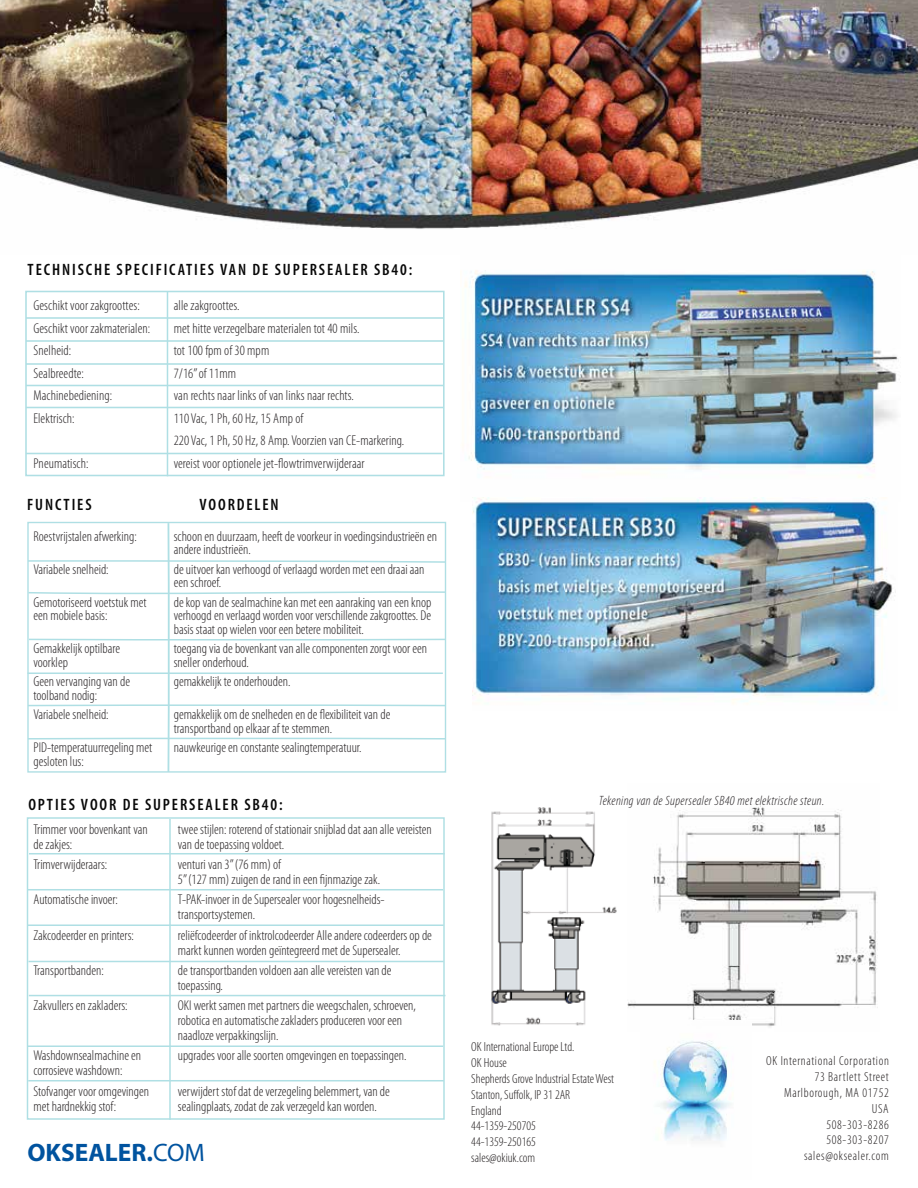
<style>
.page{position:relative;width:918px;height:1188px;background:#fff}
.page>*{position:absolute;margin:0;border:0;box-sizing:border-box;transform-origin:0 0}
.t1{font:700 25.35px "Myriad";color:#00539f}
.t2{font:600 condensed 16.5px "Myriad Pro";letter-spacing:.115em;color:#080808}
.t3{font:300 condensed 14.25px/22.5px "Myriad Pro";color:#231f21}
.t4{font:300 condensed 14.25px/15px "Myriad Pro";color:#231f20}
.t5{font:italic 300 condensed 13.5px "Myriad Pro";letter-spacing:.025em;color:#231f21}
.t6{font:300 condensed 13.2px/15.8px "Myriad Pro";color:#231f20}
.t7{font:300 condensed 13.2px/15.8px "Myriad Pro";letter-spacing:.05em;color:#231f20;text-align:right}
.s1{font-weight:400}
</style>
<div class="page">
<img style="left:0;top:0;width:918px;height:229px">
<img style="left:465px;top:270px;width:433px;height:208px">
<img style="left:491px;top:807px;width:126px;height:219px">
<img style="left:628px;top:805px;width:250px;height:222px">
<div style="left:25px;top:291px;width:420px;height:185px;border:2px solid #afdfe4"></div>
<hr style="left:167px;top:291px;width:1px;height:185px;background:#afdfe4">
<hr style="left:26px;top:317px;width:418px;height:2px;background:#afdfe4">
<hr style="left:26px;top:340px;width:417px;height:2px;background:#afdfe4">
<hr style="left:26px;top:363px;width:417px;height:2px;background:#afdfe4">
<hr style="left:26px;top:385px;width:417px;height:1px;background:#afdfe4">
<hr style="left:26px;top:407px;width:417px;height:1px;background:#afdfe4">
<hr style="left:26px;top:453px;width:416px;height:1px;background:#afdfe4">
<div style="left:27px;top:817px;width:418px;height:303px;border:1px solid #afdfe4"></div>
<hr style="left:29px;top:853px;width:416px;height:1px;background:#afdfe4">
<hr style="left:28px;top:889px;width:415px;height:1px;background:#afdfe4">
<hr style="left:28px;top:924px;width:416px;height:2px;background:#afdfe4">
<hr style="left:28px;top:961px;width:416px;height:1px;background:#afdfe4">
<hr style="left:29px;top:995px;width:417px;height:1px;background:#afdfe4">
<hr style="left:27px;top:1046px;width:416px;height:1px;background:#afdfe4">
<hr style="left:28px;top:1080px;width:416px;height:1px;background:#afdfe4">
<hr style="left:169px;top:819px;width:2px;height:301px;background:#afdfe4">
<svg style="left:27px;top:521px;width:420px;height:252px"></svg>
<hr style="left:28px;top:672px;width:415px;height:2px;background:#afdfe4">
<img style="left:640px;top:1021px;width:112px;height:120px">
<img style="left:472px;top:497px;width:424px;height:207px">
<p class="t2" style="left:28px;top:261px;width:386px">TECHNISCHE SPECIFICATIES VAN DE SUPERSEALER SB40:</p>
<p class="t3" style="left:34px;top:295px;width:118px">Geschikt voor zakgroottes:<br>Geschikt voor zakmaterialen:<br>Snelheid:<br>Sealbreedte:<br>Machinebediening:<br>Elektrisch:</p>
<p class="t3" style="left:34px;top:452px;width:57px">Pneumatisch:</p>
<p class="t3" style="left:174px;top:295px;width:232px">alle zakgroottes.<br>met hitte verzegelbare materialen tot 40 mils.<br>tot 100 fpm of 30 mpm<br>7/16” of 11mm<br>van rechts naar links of van links naar rechts.<br>110 Vac, 1 Ph, 60 Hz, 15 Amp of<br>220 Vac, 1 Ph, 50 Hz, 8 Amp. Voorzien van CE-markering. vereist voor optionele jet-flowtrimverwijderaar</p>
<p class="t2" style="left:27px;top:495px;width:66px">FUNCTIES</p>
<p class="t2" style="left:200px;top:495px;width:81px">VOORDELEN</p>
<p class="t3" style="left:34px;top:525px;width:105px">Roestvrijstalen afwerking:</p>
<p class="t3" style="left:34px;top:558px;width:77px">Variabele snelheid:</p>
<p class="t3" style="left:34px;top:596px;width:115px;line-height:13.5px">Gemotoriseerd voetstuk met een mobiele basis:</p>
<p class="t3" style="left:34px;top:642px;width:88px;line-height:13.5px">Gemakkelijk optilbare voorklep</p>
<p class="t3" style="left:34px;top:675px;width:98px;line-height:13.5px">Geen vervanging van de toolband nodig:</p>
<p class="t3" style="left:34px;top:704px;width:77px">Variabele snelheid:</p>
<p class="t3" style="left:34px;top:741px;width:120px;line-height:13.5px">PID-temperatuurregeling met gesloten lus:</p>
<p class="t3" style="left:174px;top:530px;width:265px;line-height:13.5px">schoon en duurzaam, heeft de voorkeur in voedingsindustrieën en andere industrieën.</p>
<p class="t3" style="left:174px;top:563px;width:252px;line-height:13.5px">de uitvoer kan verhoogd of verlaagd worden met een draai aan een schroef.</p>
<p class="t3" style="left:174px;top:596px;width:259px;line-height:13.5px;text-align:justify">de kop van de sealmachine kan met een aanraking van een knop verhoogd en verlaagd worden voor verschillende zakgroottes. De basis staat op wielen voor een betere mobiliteit.</p>
<p class="t3" style="left:174px;top:642px;width:255px;line-height:13.5px">toegang via de bovenkant van alle componenten zorgt voor een sneller onderhoud.</p>
<p class="t3" style="left:174px;top:671px;width:118px">gemakkelijk te onderhouden.</p>
<p class="t3" style="left:174px;top:708px;width:218px;line-height:13.5px">gemakkelijk om de snelheden en de flexibiliteit van de transportband op elkaar af te stemmen.</p>
<p class="t3" style="left:174px;top:737px;width:189px">nauwkeurige en constante sealingtemperatuur.</p>
<p class="t2" style="left:28px;top:795px;width:256px">OPTIES VOOR DE SUPERSEALER SB40:</p>
<p class="t4" style="left:34px;top:822px;width:116px">Trimmer voor bovenkant van de zakjes:</p>
<p class="t4" style="left:34px;top:857px;width:75px">Trimverwijderaars:</p>
<p class="t4" style="left:34px;top:893px;width:86px">Automatische invoer:</p>
<p class="t4" style="left:34px;top:928px;width:102px">Zakcodeerder en printers:</p>
<p class="t4" style="left:34px;top:963px;width:72px">Transportbanden:</p>
<p class="t4" style="left:34px;top:998px;width:96px">Zakvullers en zakladers:</p>
<p class="t4" style="left:34px;top:1049px;width:109px">Washdownsealmachine en corrosieve washdown:</p>
<p class="t4" style="left:34px;top:1084px;width:117px">Stofvanger voor omgevingen met hardnekkig stof:</p>
<p class="t4" style="left:178px;top:822px;width:256px">twee stijlen: roterend of stationair snijblad dat aan alle vereisten van de toepassing voldoet.</p>
<p class="t4" style="left:178px;top:857px;width:204px">venturi van 3” (76 mm) of<br>5” (127 mm) zuigen de rand in een fijnmazige zak.</p>
<p class="t4" style="left:178px;top:893px;width:208px">T-PAK-invoer in de Supersealer voor hogesnelheids&shy;transportsystemen.</p>
<p class="t4" style="left:178px;top:928px;width:256px">reliëfcodeerder of inktrolcodeerder Alle andere codeerders op de markt kunnen worden geïntegreerd met de Supersealer.</p>
<p class="t4" style="left:178px;top:963px;width:215px">de transportbanden voldoen aan alle vereisten van de toepassing.</p>
<p class="t4" style="left:178px;top:998px;width:240px">OKI werkt samen met partners die weegschalen, schroeven, robotica en automatische zakladers produceren voor een naadloze verpakkingslijn.</p>
<p class="t4" style="left:178px;top:1049px;width:230px">upgrades voor alle soorten omgevingen en toepassingen.</p>
<p class="t4" style="left:178px;top:1084px;width:213px">verwijdert stof dat de verzegeling belemmert, van de sealingplaats, zodat de zak verzegeld kan worden.</p>
<p class="t1" style="left:27px;top:1139px;width:179px">OKSEALER.<span class="s1">COM</span></p>
<p class="t5" style="left:599px;top:793px;width:227px">Tekening van de Supersealer SB40 met elektrische steun.</p>
<p class="t6" style="left:471px;top:1039px;width:144px">OK International Europe Ltd.<br>OK House<br>Shepherds Grove Industrial Estate West<br>Stanton, Suffolk, IP 31 2AR<br>England<br>44-1359-250705<br>44-1359-250165<br>sales@okiuk.com</p>
<p class="t7" style="left:766px;top:1053px;width:124px">OK International Corporation<br>73 Bartlett Street<br>Marlborough, MA 01752<br>USA<br>508-303-8286<br>508-303-8207 sales@oksealer.com</p>
</div>
